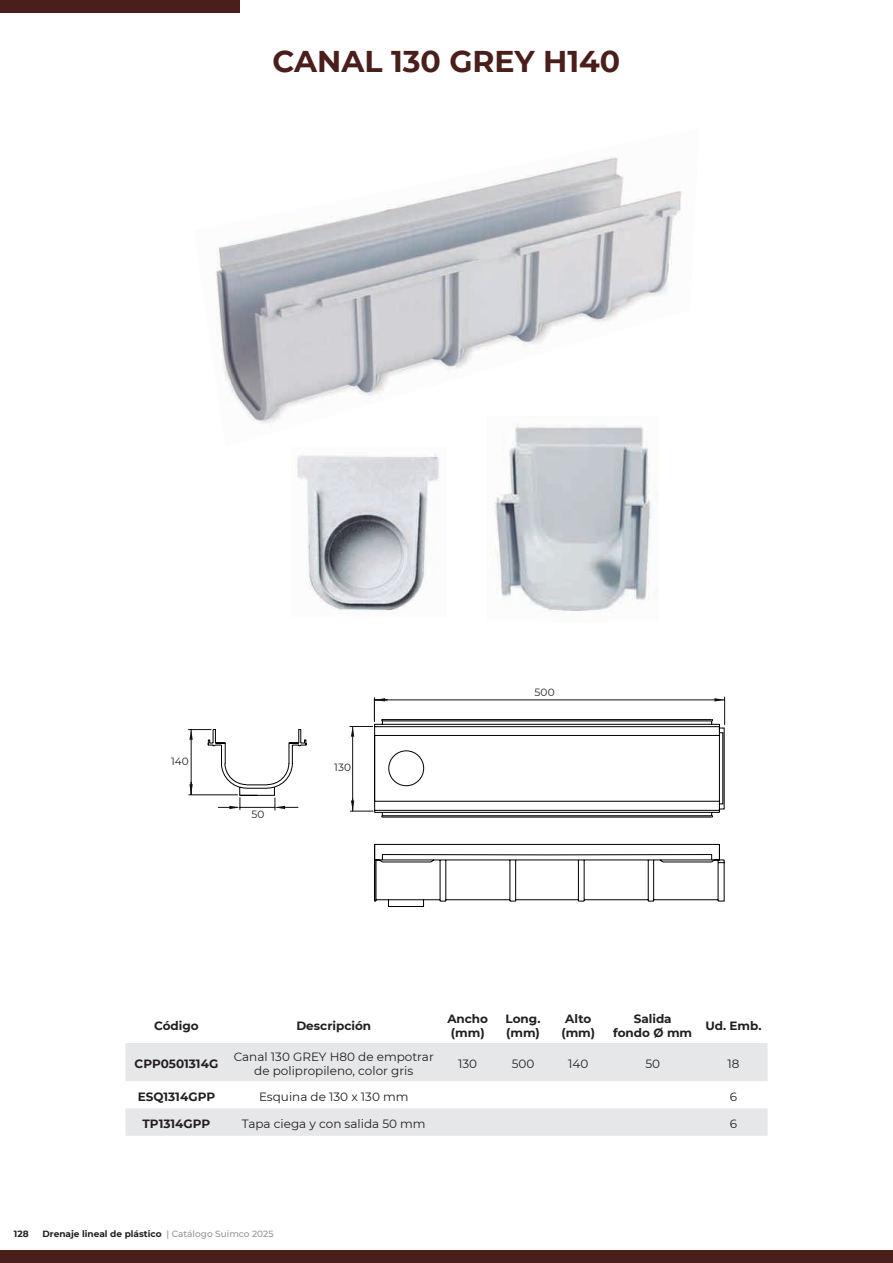
<style>
.page{position:relative;width:893px;height:1263px;background:#fff}
.page>*{position:absolute;margin:0;border:0;box-sizing:border-box;transform-origin:0 0}
.t1{font:700 30px "Montserrat";color:#4a1e1a}
.t2{font:12px/14.4px "Montserrat";color:#231f20;text-align:center}
.t3{font:700 12px/14.4px "Montserrat";color:#231f20}
.t4{font:10.5px "Montserrat";letter-spacing:.01em;color:#231f20}
.t5{font:700 9px "Montserrat";color:#231f20}
.s1{font-weight:500;color:#939598}
</style>
<div class="page">
<div style="left:0;top:1250px;width:893px;height:13px;background:#4a1e1a"></div>
<div style="left:0;top:0;width:240px;height:13px;background:#4a1e1a"></div>
<svg style="left:125px;top:1043px;width:642px;height:93px;fill:#e6e7e9"></svg>
<img style="left:216px;top:157px;width:466px;height:267px">
<img style="left:297px;top:454px;width:143px;height:159px">
<svg style="left:208px;top:726px;width:517px;height:181px"></svg>
<svg style="left:350px;top:697px;width:375px;height:115px"></svg>
<hr style="left:189px;top:794px;width:48px;height:1px;background:#0d1214">
<svg style="left:188px;top:729px;width:23px;height:65px"></svg>
<svg style="left:218px;top:797px;width:80px;height:13px"></svg>
<img style="left:488px;top:417px;width:171px;height:196px">
<h1 class="t1" style="left:273px;top:39px;width:349px">CANAL 130 GREY H140</h1>
<p class="t4" style="left:171px;top:754px;width:19px">140</p>
<p class="t4" style="left:252px;top:807px;width:14px">50</p>
<p class="t4" style="left:334px;top:760px;width:18px">130</p>
<p class="t4" style="left:535px;top:685px;width:22px">500</p>
<p class="t3" style="left:154px;top:1018px;width:46px">Código</p>
<p class="t3" style="left:296px;top:1018px;width:76px">Descripción</p>
<p class="t3" style="left:447px;top:1010px;width:42px">Ancho (mm)</p>
<p class="t3" style="left:506px;top:1010px;width:36px">Long. (mm)</p>
<p class="t3" style="left:561px;top:1010px;width:35px;text-align:center">Alto (mm)</p>
<p class="t3" style="left:613px;top:1010px;width:81px;text-align:center">Salida<br>fondo Ø mm</p>
<p class="t3" style="left:705px;top:1018px;width:58px">Ud. Emb.</p>
<p class="t3" style="left:135px;top:1056px;width:85px">CPP0501314G</p>
<p class="t2" style="left:234px;top:1049px;width:202px">Canal 130 GREY H80 de empotrar de polipropileno, color gris</p>
<p class="t2" style="left:458px;top:1056px;width:21px">130</p>
<p class="t2" style="left:512px;top:1056px;width:24px">500</p>
<p class="t2" style="left:568px;top:1056px;width:22px">140</p>
<p class="t2" style="left:645px;top:1056px;width:16px">50</p>
<p class="t2" style="left:727px;top:1056px;width:13px">18</p>
<p class="t3" style="left:138px;top:1088px;width:79px">ESQ1314GPP</p>
<p class="t2" style="left:259px;top:1089px;width:151px">Esquina de 130 x 130 mm</p>
<p class="t2" style="left:730px;top:1089px;width:9px">6</p>
<p class="t3" style="left:143px;top:1116px;width:69px">TP1314GPP</p>
<p class="t2" style="left:242px;top:1116px;width:185px">Tapa ciega y con salida 50 mm</p>
<p class="t2" style="left:730px;top:1116px;width:9px">6</p>
<p class="t5" style="left:14px;top:1228px;width:16px">128</p>
<p class="t5" style="left:43px;top:1228px;width:233px">Drenaje lineal de plástico <span class="s1">| Catálogo Suimco 2025</span></p>
</div>
